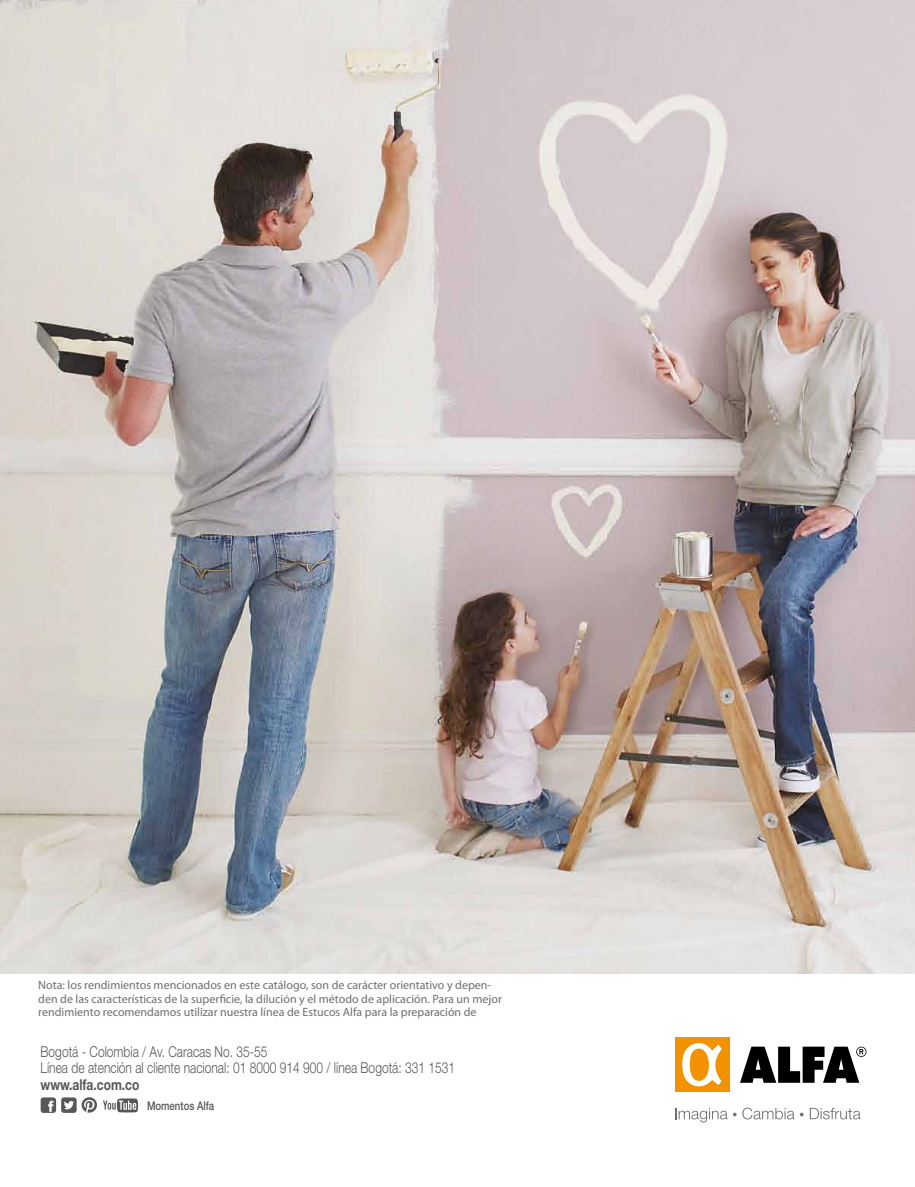
<style>
.page{position:relative;width:915px;height:1187px;background:#fff}
.page>*{position:absolute;margin:0;border:0;box-sizing:border-box;transform-origin:0 0}
.t1{font:300 15px/16.5px "Helvetica Neue LT Std";color:#575756;scale:.8 1}
.t2{font:700 15px "Helvetica Neue LT Std";color:#575756;scale:.8 1}
.t3{font:12px/13.5px "Myriad Pro";color:#706f6f}
.t4{font:500 12px "Helvetica Neue LT Std";color:#575756;scale:.8 1}
</style>
<div class="page">
<img style="left:0;top:0;width:914px;height:973px">
<div style="left:674px;top:1037px;width:55px;height:54px;background:#f39200"></div>
<svg style="left:682px;top:1043px;width:39px;height:44px"></svg>
<svg style="left:740px;top:1046px;width:126px;height:36px"></svg>
<svg style="left:675px;top:1107px;width:61px;height:15px"></svg>
<svg style="left:742px;top:1107px;width:61px;height:12px"></svg>
<svg style="left:809px;top:1107px;width:51px;height:12px"></svg>
<svg style="left:103px;top:1098px;width:35px;height:14px"></svg>
<svg style="left:41px;top:1097px;width:56px;height:15px"></svg>
<p class="t3" style="left:38px;top:978px;width:465px">Nota: los rendimientos mencionados en este catálogo, son de carácter orientativo y depen&shy;den de las características de la superficie, la dilución y el método de aplicación. Para un mejor rendimiento recomendamos utilizar nuestra línea de Estucos Alfa para la preparación de</p>
<p class="t1" style="left:41px;top:1042px;width:519px">Bogotá - Colombia / Av. Caracas No. 35-55<br>Línea de atención al cliente nacional: 01 8000 914 900 / línea Bogotá: 331 1531</p>
<p class="t2" style="left:41px;top:1075px;width:125px">www.alfa.com.co</p>
<p class="t4" style="left:147px;top:1098px;width:85px">Momentos Alfa</p>
</div>
